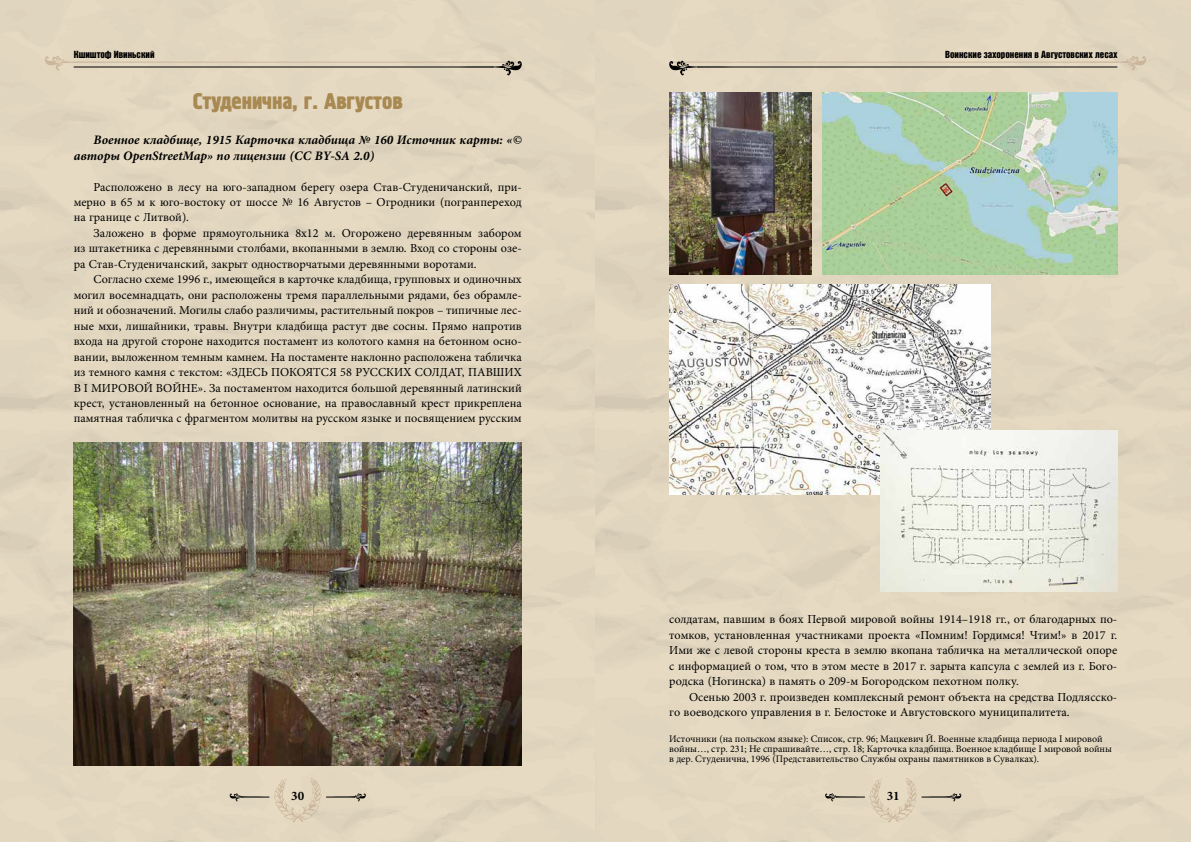
<style>
.page{position:relative;width:1191px;height:842px;background:#fff}
.page>*{position:absolute;margin:0;border:0;box-sizing:border-box;transform-origin:0 0}
.t1{font:22px "Block A";color:#a88952}
.t2{font:italic 700 13px/15.5px "Minion Pro";color:#000}
.t3{font:700 13px "Minion Pro";color:#000}
.t4{font:12.2px/15.5px "Minion Pro";color:#000;text-align:justify}
.t5{font:10px/10px "Minion Pro";color:#000}
.t6{font:10px "Bastion Kontrast";color:#000}
</style>
<div class="page">
<div style="left:0;top:0;width:595px;height:842px;background:#e3d7c0"></div>
<div style="left:595px;top:0;width:596px;height:842px;background:#e3d7c0"></div>
<hr style="left:73px;top:62px;width:449px;height:1px;background:#cbb69c">
<svg style="left:44px;top:55px;width:64px;height:16px"></svg>
<hr style="left:669px;top:62px;width:449px;height:1px;background:#cbb69c">
<svg style="left:1083px;top:56px;width:63px;height:15px"></svg>
<hr style="left:74px;top:66px;width:420px;height:1px;background:#000">
<svg style="left:459px;top:60px;width:63px;height:16px"></svg>
<hr style="left:697px;top:66px;width:420px;height:1px;background:#000">
<svg style="left:669px;top:60px;width:63px;height:16px"></svg>
<svg style="left:229px;top:778px;width:137px;height:44px;background:#dcd0b9"></svg>
<svg style="left:825px;top:778px;width:136px;height:44px"></svg>
<img style="left:74px;top:443px;width:448px;height:322px">
<img style="left:823px;top:92px;width:294px;height:182px">
<img style="left:669px;top:92px;width:143px;height:182px">
<img style="left:669px;top:285px;width:321px;height:210px">
<img style="left:880px;top:431px;width:237px;height:161px">
<p class="t6" style="left:74px;top:49px;width:82px">Кшиштоф Ивиньский</p>
<p class="t6" style="left:945px;top:49px;width:174px">Воинские захоронения в Августовских лесах</p>
<h1 class="t1" style="left:193px;top:89px;width:211px">Студенична, г. Августов</h1>
<p class="t2" style="left:74px;top:132px;width:449px;text-indent:20px">Военное кладбище, 1915 Карточка кладбища № 160 Источник карты: «© авторы OpenStreetMap» по лицензии (CC BY-SA 2.0)</p>
<p class="t4" style="left:74px;top:179px;width:449px;text-indent:20px">Расположено в лесу на юго-западном берегу озера Став-Студеничанский, при&shy;мерно в 65 м к юго-востоку от шоссе № 16 Августов – Огродники (погранпереход на границе с Литвой).</p>
<p class="t4" style="left:74px;top:225px;width:449px;text-indent:20px">Заложено в форме прямоугольника 8х12 м. Огорожено деревянным забором из штакетника с деревянными столбами, вкопанными в землю. Вход со стороны озе&shy;ра Став-Студеничанский, закрыт одностворчатыми деревянными воротами.</p>
<p class="t4" style="left:74px;top:272px;width:449px;text-indent:20px">Согласно схеме 1996 г., имеющейся в карточке кладбища, групповых и одиночных могил восемнадцать, они расположены тремя параллельными рядами, без обрамле&shy;ний и обозначений. Могилы слабо различимы, растительный покров – типичные лес&shy;ные мхи, лишайники, травы. Внутри кладбища растут две сосны. Прямо напротив входа на другой стороне находится постамент из колотого камня на бетонном осно&shy;вании, выложенном темным камнем. На постаменте наклонно расположена табличка из темного камня с текстом: «ЗДЕСЬ ПОКОЯТСЯ 58 РУССКИХ СОЛДАТ, ПАВШИХ В I МИРОВОЙ ВОЙНЕ». За постаментом находится большой деревянный латинский крест, установленный на бетонное основание, на православный крест прикреплена памятная табличка с фрагментом молитвы на русском языке и посвящением русским</p>
<p class="t4" style="left:669px;top:612px;width:449px">солдатам, павшим в боях Первой мировой войны 1914–1918 гг., от благодарных по&shy;томков, установленная участниками проекта «Помним! Гордимся! Чтим!» в 2017 г.<br>Ими же с левой стороны креста в землю вкопана табличка на металлической опоре с информацией о том, что в этом месте в 2017 г. зарыта капсула с землей из г. Бого&shy;родска (Ногинска) в память о 209‑м Богородском пехотном полку.</p>
<p class="t4" style="left:669px;top:689px;width:449px;text-indent:20px">Осенью 2003 г. произведен комплексный ремонт объекта на средства Подлясско&shy;го воеводского управления в г. Белостоке и Августовского муниципалитета.</p>
<p class="t5" style="left:669px;top:733px;width:444px">Источники (на польском языке): Список, стр. 96; Мацкевич Й. Военные кладбища периода I мировой войны…, стр. 231; Не спрашивайте…, стр. 18; Карточка кладбища. Военное кладбище I мировой войны в дер. Студенична, 1996 (Представительство Службы охраны памятников в Сувалках).</p>
<p class="t3" style="left:291px;top:787px;width:14px">30</p>
<p class="t3" style="left:886px;top:787px;width:14px">31</p>
</div>
